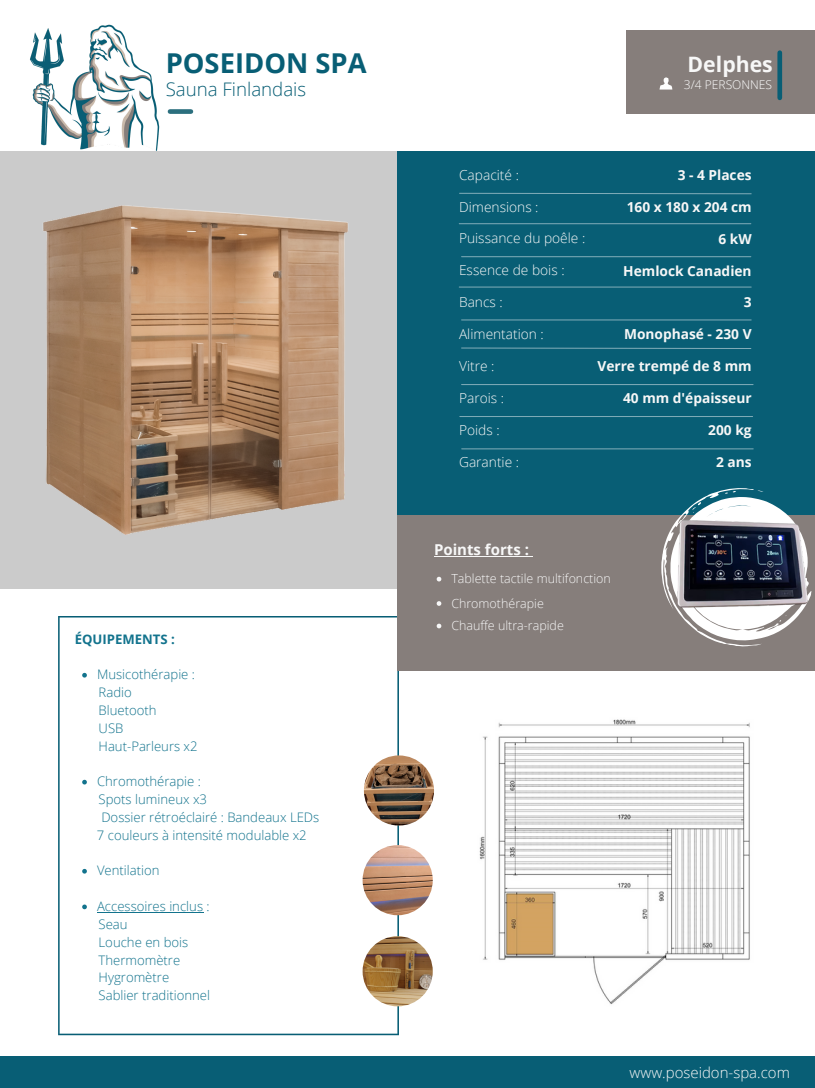
<style>
.page{position:relative;width:815px;height:1088px;background:#fff}
.page>*{position:absolute;margin:0;border:0;box-sizing:border-box;transform-origin:0 0}
.t1{font:700 27.38px "Open Sans";color:#085e75}
.t2{font:700 21.25px "Open Sans";color:#f7f7f7}
.t3{font:300 18.62px "Open Sans";color:#085e75}
.t4{font:300 15px "Open Sans";color:#f7f7f7}
.t5{font:700 15px "Open Sans";color:#f7f7f7}
.t6{font:300 13.75px "Open Sans";color:#f7f7f7}
.t7{font:700 13.75px "Open Sans";color:#f7f7f7}
.t8{font:300 13.12px "Open Sans";color:#12738d}
.t9{font:700 13.12px "Open Sans";color:#12738d}
.t10{font:300 12.5px "Open Sans";color:#f7f7f7}
.t11{font:300 12.12px "Open Sans";color:#fefefe}
</style>
<div class="page">
<div style="left:626px;top:30px;width:189px;height:84px;background:#867e7b"></div>
<div style="left:777px;top:53px;width:5px;height:45px;background:#085e75"></div>
<div style="left:0;top:151px;width:487px;height:437px;background:#cbcbcb"></div>
<div style="left:398px;top:151px;width:417px;height:447px;background:#085e75"></div>
<svg style="left:58px;top:616px;width:341px;height:419px"></svg>
<div style="left:0;top:1056px;width:815px;height:31px;background:#085e75"></div>
<img style="left:43px;top:205px;width:305px;height:330px">
<img style="left:479px;top:719px;width:271px;height:285px">
<svg style="left:82px;top:673px;width:5px;height:4px"></svg>
<svg style="left:82px;top:779px;width:5px;height:5px"></svg>
<svg style="left:82px;top:869px;width:5px;height:4px"></svg>
<svg style="left:82px;top:904px;width:5px;height:5px"></svg>
<hr style="left:97px;top:912px;width:106px;height:1px;background:#12738d">
<svg style="left:659px;top:77px;width:13px;height:13px"></svg>
<img style="left:362px;top:845px;width:71px;height:70px;border-radius:50%">
<img style="left:364px;top:755px;width:70px;height:70px;border-radius:50%">
<img style="left:362px;top:936px;width:71px;height:70px;border-radius:50%">
<hr style="left:461px;top:319px;width:290px;height:1px;background:#fff">
<hr style="left:461px;top:384px;width:292px;height:1px;background:#fff">
<svg style="left:459px;top:193px;width:293px;height:1px"></svg>
<hr style="left:459px;top:223px;width:292px;height:1px;background:#fff">
<hr style="left:461px;top:256px;width:290px;height:1px;background:#fff">
<hr style="left:459px;top:286px;width:292px;height:1px;background:#fff">
<svg style="left:461px;top:347px;width:291px;height:2px"></svg>
<hr style="left:460px;top:416px;width:292px;height:1px;background:#fff">
<hr style="left:462px;top:448px;width:291px;height:1px;background:#fff">
<div style="left:398px;top:515px;width:417px;height:155px;background:#867e7b"></div>
<hr style="left:434px;top:556px;width:95px;height:1px;background:#f7f7f7">
<svg style="left:437px;top:577px;width:4px;height:4px"></svg>
<svg style="left:437px;top:601px;width:4px;height:5px"></svg>
<svg style="left:437px;top:623px;width:4px;height:5px"></svg>
<svg style="left:687px;top:488px;width:104px;height:159px"></svg>
<img style="left:661px;top:496px;width:151px;height:127px">
<img style="left:30px;top:24px;width:140px;height:127px">
<div style="left:170px;top:109px;width:21px;height:5px;background:#2b6f7e"></div>
<p class="t1" style="left:166px;top:44px;width:202px">POSEIDON SPA</p>
<p class="t3" style="left:166px;top:76px;width:142px">Sauna Finlandais</p>
<h2 class="t9" style="left:75px;top:629px;width:102px">ÉQUIPEMENTS :</h2>
<h3 class="t8" style="left:97px;top:665px;width:99px">Musicothérapie :</h3>
<p class="t8" style="left:99px;top:683px;width:35px">Radio</p>
<h5 class="t8" style="left:99px;top:701px;width:60px">Bluetooth</h5>
<h5 class="t8" style="left:99px;top:719px;width:26px">USB</h5>
<h5 class="t8" style="left:99px;top:736px;width:101px">Haut-Parleurs x2</h5>
<h5 class="t8" style="left:97px;top:772px;width:105px">Chromothérapie :</h5>
<h5 class="t8" style="left:99px;top:790px;width:110px">Spots lumineux x3</h5>
<h5 class="t8" style="left:101px;top:808px;width:219px">Dossier rétroéclairé : Bandeaux LEDs</h5>
<h5 class="t8" style="left:97px;top:825px;width:211px">7 couleurs à intensité modulable x2</h5>
<h5 class="t8" style="left:97px;top:861px;width:64px">Ventilation</h5>
<h5 class="t8" style="left:97px;top:897px;width:114px">Accessoires inclus :</h5>
<h5 class="t8" style="left:99px;top:914px;width:31px">Seau</h5>
<h4 class="t8" style="left:99px;top:932px;width:91px">Louche en bois</h4>
<h4 class="t8" style="left:99px;top:950px;width:83px">Thermomètre</h4>
<h4 class="t8" style="left:99px;top:968px;width:72px">Hygromètre</h4>
<h4 class="t8" style="left:99px;top:986px;width:113px">Sablier traditionnel</h4>
<p class="t2" style="left:687px;top:50px;width:87px">Delphes</p>
<h4 class="t11" style="left:684px;top:76px;width:90px">3/4 PERSONNES</h4>
<h4 class="t6" style="left:459px;top:165px;width:61px">Capacité :</h4>
<p class="t6" style="left:459px;top:197px;width:81px">Dimensions :</p>
<p class="t6" style="left:459px;top:229px;width:128px">Puissance du poêle :</p>
<h4 class="t6" style="left:459px;top:261px;width:107px">Essence de bois :</h4>
<p class="t6" style="left:459px;top:292px;width:45px">Bancs :</p>
<p class="t6" style="left:459px;top:324px;width:86px">Alimentation :</p>
<p class="t6" style="left:459px;top:356px;width:37px">Vitre :</p>
<h6 class="t6" style="left:459px;top:388px;width:47px">Parois :</h6>
<p class="t6" style="left:459px;top:420px;width:42px">Poids :</p>
<p class="t6" style="left:459px;top:452px;width:62px">Garantie :</p>
<p class="t7" style="left:677px;top:165px;width:75px">3 - 4 Places</p>
<p class="t7" style="left:627px;top:197px;width:126px">160 x 180 x 204 cm</p>
<p class="t7" style="left:718px;top:229px;width:35px">6 kW</p>
<p class="t7" style="left:623px;top:261px;width:130px">Hemlock Canadien</p>
<p class="t7" style="left:744px;top:293px;width:9px">3</p>
<p class="t7" style="left:624px;top:325px;width:129px">Monophasé - 230 V</p>
<p class="t7" style="left:597px;top:356px;width:156px">Verre trempé de 8 mm</p>
<p class="t7" style="left:623px;top:388px;width:130px">40 mm d'épaisseur</p>
<p class="t7" style="left:708px;top:420px;width:45px">200 kg</p>
<p class="t7" style="left:716px;top:452px;width:37px">2 ans</p>
<p class="t5" style="left:434px;top:539px;width:96px">Points forts :</p>
<p class="t10" style="left:451px;top:570px;width:161px">Tablette tactile multifonction</p>
<p class="t10" style="left:451px;top:594px;width:94px">Chromothérapie</p>
<p class="t10" style="left:451px;top:617px;width:114px">Chauffe ultra-rapide</p>
<h1 class="t4" style="left:629px;top:1062px;width:162px">www.poseidon-spa.com</h1>
</div>
